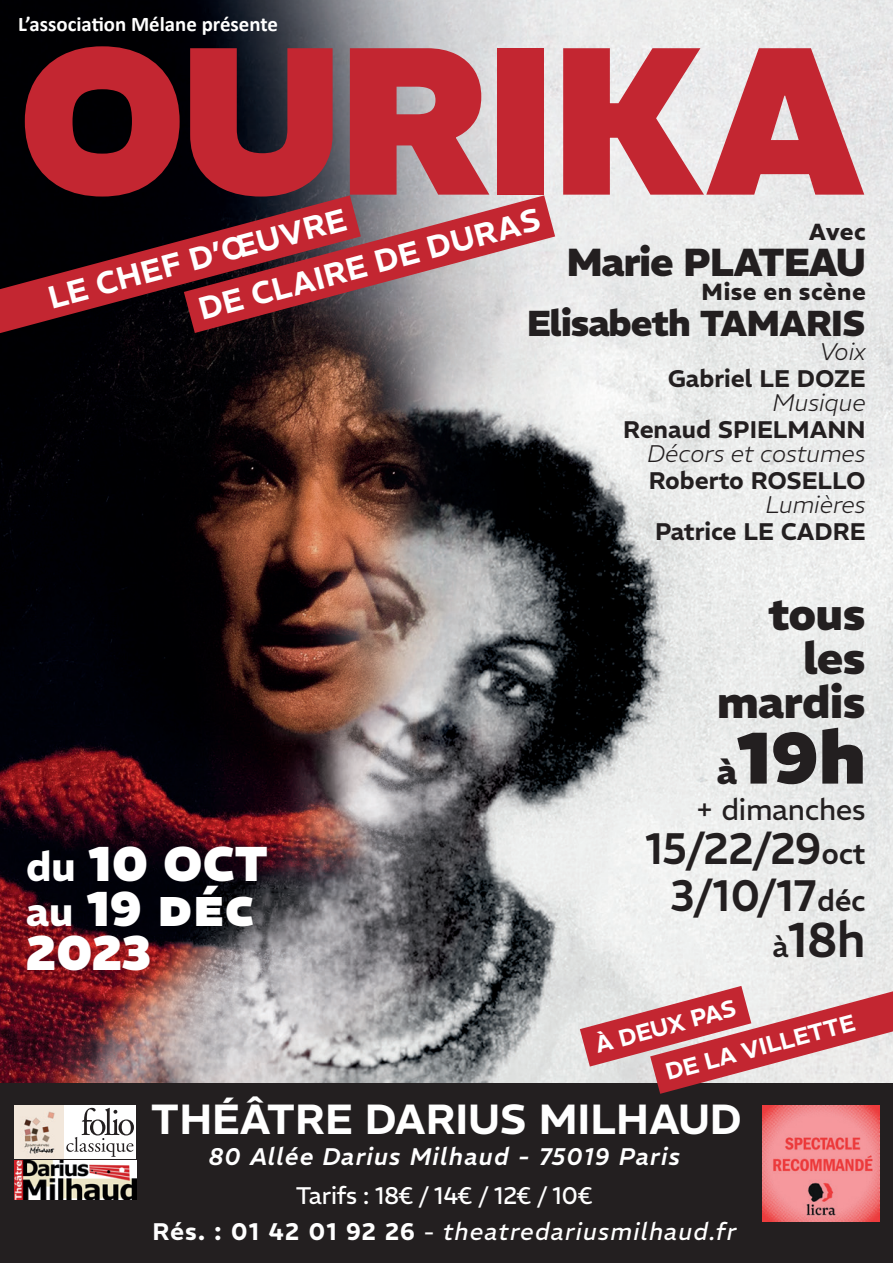
<style>
.page{position:relative;width:893px;height:1263px;background:#fff}
.page>*{position:absolute;margin:0;border:0;box-sizing:border-box;transform-origin:0 0}
.t1{font:900 209.1px "REM";letter-spacing:-.02em;color:#c32631}
.t2{font:900 72.6px "REM";color:#231f20}
.t3{font:500 48.9px "REM";color:#231f20}
.t4{font:900 48.6px/44.4px "REM";color:#fff}
.t5{font:500 43.8px/46.5px "REM";letter-spacing:-.01em;color:#231f20;text-align:center}
.t6{font:800 43.8px/43.8px "REM";letter-spacing:-.01em;color:#231f20;text-align:right}
.t7{font:600 42px "REM";color:#fff}
.t8{font:800 39px "REM";letter-spacing:-.025em;color:#231f20}
.t9{font:800 36px "REM";letter-spacing:-.025em;color:#231f20}
.t10{font:600 31.5px/50.4px "REM";color:#fff}
.t11{font:29.4px "REM";letter-spacing:-.01em;color:#231f20}
.t12{font:italic 24px/36px "REM";letter-spacing:.05em;color:#fff;text-align:center}
.t13{font:600 24px "REM";color:#231f20}
.t14{font:italic 200 24px "REM";color:#231f20}
.t15{font:italic 500 24px "REM";letter-spacing:.05em;color:#fff}
.t16{font:600 23.4px/44.4px "REM";color:#fff}
.t17{font:700 23.1px "REM";letter-spacing:.02em;color:#231f20}
.t18{font:700 21px "Calibri";color:#fff}
.s1{font-weight:700;font-size:40.2px}
.s2{font-weight:800;font-size:34.2px}
.s3{font-size:29.4px}
.s4{font-style:normal}
.s5{font-weight:600;font-style:normal}
.s6{font-style:normal;font-size:22.5px}
</style>
<div class="page">
<img style="left:0;top:0;width:893px;height:1084px">
<div style="left:0;top:1084px;width:893px;height:179px;background:#231f20"></div>
<svg style="left:0;top:195px;width:184px;height:138px;background:#3e0c12"></svg>
<svg style="left:184px;top:195px;width:371px;height:138px;background:#a25a61"></svg>
<img style="left:762px;top:1105px;width:117px;height:117px">
<svg style="left:580px;top:986px;width:313px;height:108px;background:#c3797e"></svg>
<img style="left:15px;top:1105px;width:48px;height:54px">
<img style="left:14px;top:1160px;width:122px;height:39px">
<div style="left:64px;top:1105px;width:72px;height:54px;background:#fff"></div>
<svg style="left:66px;top:1108px;width:68px;height:49px"></svg>
<p class="t18" style="left:18px;top:9px;width:261px">L’association Mélane présente</p>
<h1 class="t1" style="left:18px;top:-49px;width:851px">OURIKA</h1>
<h3 class="t10" style="left:179px;top:234px;width:354px;text-indent:-142px;rotate:-15deg">LE CHEF D’ŒUVRE<br>DE CLAIRE DE DURAS</h3>
<p class="t17" style="left:809px;top:214px;width:58px">Avec</p>
<h3 class="t8" style="left:567px;top:231px;width:300px">Marie PLATEAU</h3>
<p class="t17" style="left:702px;top:274px;width:165px">Mise en scène</p>
<h3 class="t9" style="left:527px;top:295px;width:340px">Elisabeth TAMARIS</h3>
<p class="t14" style="left:820px;top:335px;width:47px">Voix</p>
<p class="t13" style="left:668px;top:360px;width:199px">Gabriel LE DOZE</p>
<p class="t14" style="left:773px;top:386px;width:94px">Musique</p>
<p class="t13" style="left:623px;top:411px;width:244px">Renaud SPIELMANN</p>
<p class="t14" style="left:647px;top:437px;width:220px">Décors et costumes</p>
<p class="t13" style="left:649px;top:462px;width:218px">Roberto ROSELLO</p>
<p class="t14" style="left:765px;top:488px;width:102px">Lumières</p>
<p class="t13" style="left:655px;top:513px;width:212px">Patrice LE CADRE</p>
<h3 class="t4" style="left:26px;top:836px;width:243px"><span class="s1">du</span> 10 OCT <span class="s1">au</span> 19 déc<br>2023</h3>
<h3 class="t6" style="left:717px;top:587px;width:150px">tous les mardis</h3>
<h2 class="t2" style="left:717px;top:699px;width:150px"><span class="s2">à</span>19h</h2>
<p class="t11" style="left:695px;top:789px;width:172px">+ dimanches</p>
<h3 class="t5" style="left:646px;top:822px;width:221px">15/22/29<span class="s3">oct<br></span>3/10/17<span class="s3">déc</span></h3>
<h3 class="t3" style="left:772px;top:903px;width:95px"><span class="s3">à</span>18h</h3>
<p class="t16" style="left:648px;top:1005px;width:197px;text-indent:-61px;rotate:-15deg">À DEUX PAS<br>DE LA VILLETTE</p>
<h3 class="t7" style="left:151px;top:1087px;width:592px">THÉÂTRE DARIUS MILHAUD</h3>
<p class="t15" style="left:209px;top:1139px;width:473px">80 Allée Darius Milhaud - 75019 Paris</p>
<p class="t12" style="left:153px;top:1175px;width:585px"><span class="s4">Tarifs : 18€ / 14€ / 12€ / 10€<br></span><span class="s5">Rés. : 01 42 01 92 26</span> <span class="s6">-</span> theatredariusmilhaud.fr</p>
</div>
